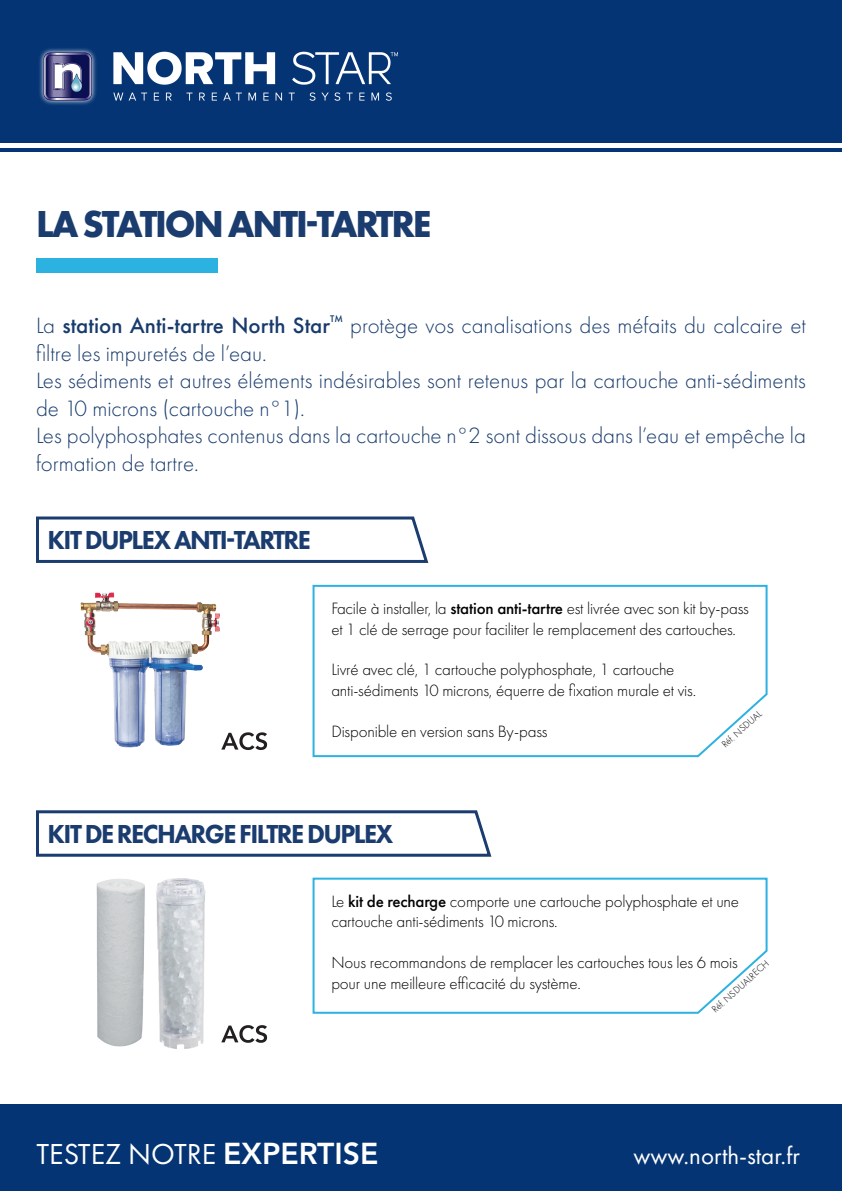
<style>
.page{position:relative;width:842px;height:1191px;background:#fff}
.page>*{position:absolute;margin:0;border:0;box-sizing:border-box;transform-origin:0 0}
.t1{font:700 39px "Futura PT";letter-spacing:-.06em;color:#1b3c6f}
.t2{font:30px "Futura PT";color:#fff}
.t3{font:800 27px "Futura PT";letter-spacing:-.06em;color:#1b3c6f}
.t4{font:25px "Futura PT";color:#fff}
.t5{font:300 23px/27.6px "Futura PT";color:#183b6d}
.t6{font:500 23px "Futura PT";color:#183b6d}
.t7{font:300 17px/20.4px "Futura PT";letter-spacing:-.01em;color:#000}
.t8{font:300 10px "Futura PT";color:#000}
.t9{font:500 10px "Futura PT";color:#183b6d}
.s1{font-weight:300}
.s2{font-weight:500}
.s3{font-family:"Avenir LT Std";font-weight:800}
</style>
<div class="page">
<div style="left:0;top:0;width:842px;height:143px;background:#053474"></div>
<hr style="left:0;top:148px;width:842px;height:3px;background:#053474">
<img style="left:39px;top:48px;width:358px;height:57px">
<div style="left:0;top:1104px;width:842px;height:87px;background:#053474"></div>
<svg style="left:232px;top:732px;width:35px;height:18px"></svg>
<svg style="left:221px;top:1025px;width:46px;height:17px"></svg>
<div style="left:36px;top:258px;width:182px;height:15px;background:#2bb2e1"></div>
<svg style="left:312px;top:584px;width:456px;height:174px"></svg>
<svg style="left:312px;top:877px;width:456px;height:137px"></svg>
<img style="left:80px;top:592px;width:152px;height:158px">
<img style="left:156px;top:878px;width:50px;height:170px">
<img style="left:96px;top:879px;width:49px;height:168px">
<svg style="left:36px;top:516px;width:393px;height:47px"></svg>
<svg style="left:36px;top:810px;width:456px;height:47px"></svg>
<h1 class="t1" style="left:36px;top:199px;width:397px">LA STATION ANTI-TARTRE</h1>
<h3 class="t6" style="left:36px;top:311px;width:296px"><span class="s1">La</span> station Anti-tartre North Star</h3>
<p class="t9" style="left:330px;top:313px;width:14px">TM</p>
<h3 class="t5" style="left:350px;top:312px;width:457px">protège vos canalisations des méfaits du calcaire et</h3>
<p class="t5" style="left:36px;top:339px;width:771px">filtre les impuretés de l’eau.<br>Les sédiments et autres éléments indésirables sont retenus par la cartouche anti-sédiments de 10 microns (cartouche n°1).<br>Les polyphosphates contenus dans la cartouche n°2 sont dissous dans l’eau et empêche la formation de tartre.</p>
<h3 class="t3" style="left:48px;top:523px;width:265px">KIT DUPLEX ANTI-TARTRE</h3>
<p class="t7" style="left:331px;top:598px;width:419px">Facile à installer, la <span class="s2">station anti-tartre</span> est livrée avec son kit by-pass et 1 clé de serrage pour faciliter le remplacement des cartouches.</p>
<p class="t7" style="left:331px;top:659px;width:366px">Livré avec clé, 1 cartouche polyphosphate, 1 cartouche anti-sédiments 10 microns, équerre de fixation murale et vis.</p>
<p class="t7" style="left:331px;top:721px;width:218px">Disponible en version sans By-pass</p>
<p class="t8" style="left:719px;top:741px;width:52px;rotate:-42deg">Réf. NSDUAL</p>
<h3 class="t3" style="left:48px;top:817px;width:347px">KIT DE RECHARGE FILTRE DUPLEX</h3>
<p class="t7" style="left:331px;top:891px;width:409px">Le <span class="s2">kit de recharge</span> comporte une cartouche polyphosphate et une cartouche anti-sédiments 10 microns.</p>
<p class="t7" style="left:331px;top:952px;width:408px">Nous recommandons de remplacer les cartouches tous les 6 mois pour une meilleure efficacité du système.</p>
<p class="t8" style="left:709px;top:1006px;width:75px;rotate:-42deg">Réf. NSDUALRECH</p>
<h2 class="t2" style="left:36px;top:1136px;width:343px">TESTEZ NOTRE <span class="s3">EXPERTISE</span></h2>
<h3 class="t4" style="left:633px;top:1141px;width:168px">www.north-star.fr</h3>
</div>
